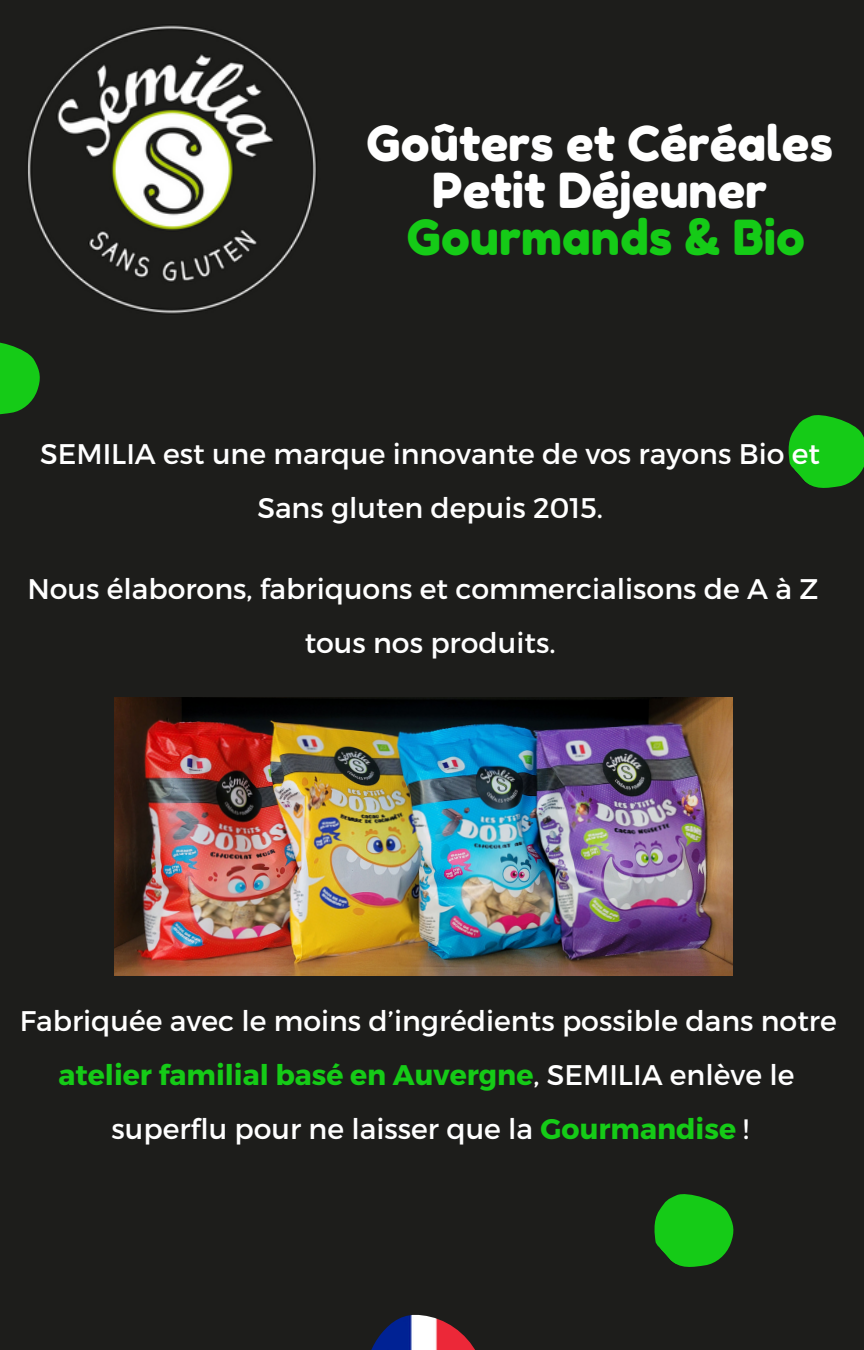
<style>
.page{position:relative;width:864px;height:1350px;background:#1d1d1b}
.page>*{position:absolute;margin:0;border:0;box-sizing:border-box;transform-origin:0 0}
.t1{font:48.15px "Fredoka One";color:#fff}
.t2{font:48.15px "Fredoka One";color:#15cb17}
.t3{font:28.35px "Montserrat";color:#fff}
.t4{font:700 28.35px "Montserrat";color:#15cb17}
.s1{font-weight:400;color:#fff}
.s2{font-weight:700;color:#15cb17}
</style>
<div class="page">
<svg style="left:788px;top:415px;width:76px;height:73px"></svg>
<svg style="left:0;top:342px;width:40px;height:73px"></svg>
<svg style="left:654px;top:1194px;width:80px;height:73px"></svg>
<img style="left:371px;top:1315px;width:104px;height:35px">
<img style="left:115px;top:697px;width:617px;height:279px">
<img style="left:27px;top:24px;width:290px;height:291px">
<p class="t1" style="left:367px;top:114px;width:468px">Goûters et Céréales</p>
<p class="t1" style="left:432px;top:161px;width:337px">Petit Déjeuner</p>
<p class="t2" style="left:407px;top:208px;width:400px">Gourmands &amp; Bio</p>
<p class="t3" style="left:40px;top:436px;width:781px">SEMILIA est une marque innovante de vos rayons Bio et</p>
<p class="t3" style="left:257px;top:490px;width:347px">Sans gluten depuis 2015.</p>
<p class="t3" style="left:27px;top:571px;width:792px">Nous élaborons, fabriquons et commercialisons de A à Z</p>
<p class="t3" style="left:305px;top:625px;width:252px">tous nos produits.</p>
<p class="t3" style="left:20px;top:1003px;width:818px">Fabriquée avec le moins d’ingrédients possible dans notre</p>
<p class="t4" style="left:58px;top:1057px;width:737px">atelier familial basé en Auvergne<span class="s1">, SEMILIA enlève le</span></p>
<p class="t3" style="left:112px;top:1111px;width:639px">superflu pour ne laisser que la <span class="s2">Gourmandise</span> !</p>
</div>
